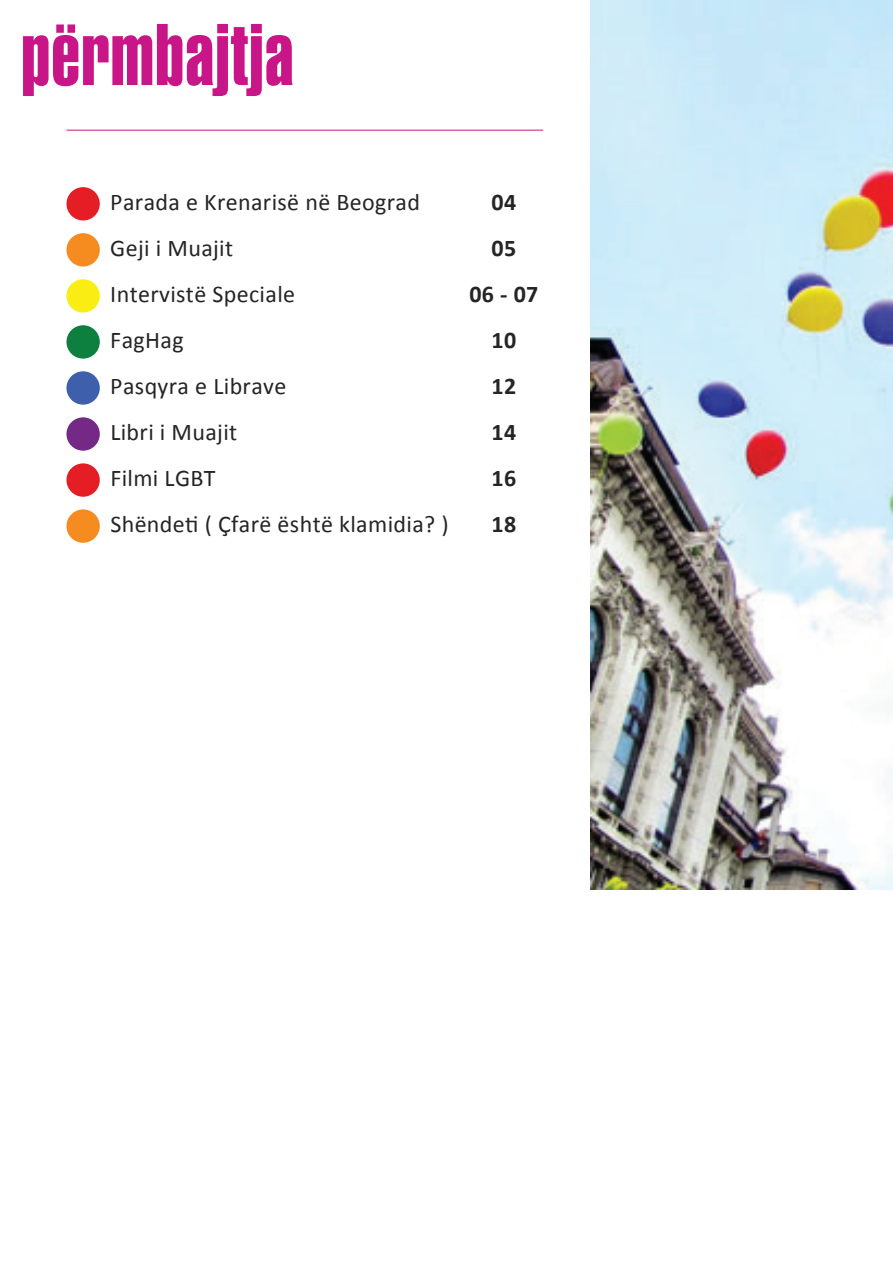
<style>
.page{position:relative;width:893px;height:1263px;background:#fff}
.page>*{position:absolute;margin:0;border:0;box-sizing:border-box;transform-origin:0 0}
.t1{font:84.75px "Swiss 911 BT Extra Compressed";letter-spacing:.015em;color:#c81689}
.t2{font:24px/46px "Calibri";letter-spacing:.015em;color:#262526}
.t3{font:700 24px/46px "Calibri";letter-spacing:.015em;color:#262526;text-align:center}
</style>
<div class="page">
<img style="left:591px;top:0;width:302px;height:889px">
<hr style="left:66px;top:130px;width:477px;height:1px;background:#c81689">
<div style="left:66px;top:233px;width:34px;height:33px;background:#f68c1f;border-radius:50%"></div>
<div style="left:66px;top:279px;width:34px;height:34px;background:#f9ed14;border-radius:50%"></div>
<div style="left:66px;top:325px;width:34px;height:34px;background:#0d803f;border-radius:50%"></div>
<div style="left:66px;top:371px;width:34px;height:34px;background:#3e5fab;border-radius:50%"></div>
<div style="left:66px;top:417px;width:34px;height:34px;background:#732985;border-radius:50%"></div>
<div style="left:66px;top:187px;width:34px;height:33px;background:#e51e25;border-radius:50%"></div>
<div style="left:66px;top:463px;width:34px;height:34px;background:#e51e25;border-radius:50%"></div>
<div style="left:66px;top:509px;width:34px;height:34px;background:#f68c1f;border-radius:50%"></div>
<p class="t1" style="left:21px;top:7px;width:274px">përmbajtja</p>
<p class="t2" style="left:110px;top:179px;width:311px">Parada e Krenarisë në Beograd</p>
<p class="t3" style="left:469px;top:179px;width:71px">04<br>05<br>06 - 07<br>10<br>12<br>14</p>
<p class="t2" style="left:110px;top:225px;width:186px">Geji i Muajit<br>Intervistë Speciale<br>FagHag<br>Pasqyra e Librave</p>
<p class="t2" style="left:110px;top:409px;width:128px">Libri i Muajit</p>
<p class="t2" style="left:110px;top:455px;width:107px">Filmi LGBT</p>
<p class="t3" style="left:492px;top:455px;width:26px">16</p>
<p class="t2" style="left:110px;top:501px;width:340px">Shëndeti ( Çfarë është klamidia? )</p>
<p class="t3" style="left:492px;top:501px;width:26px">18</p>
</div>
